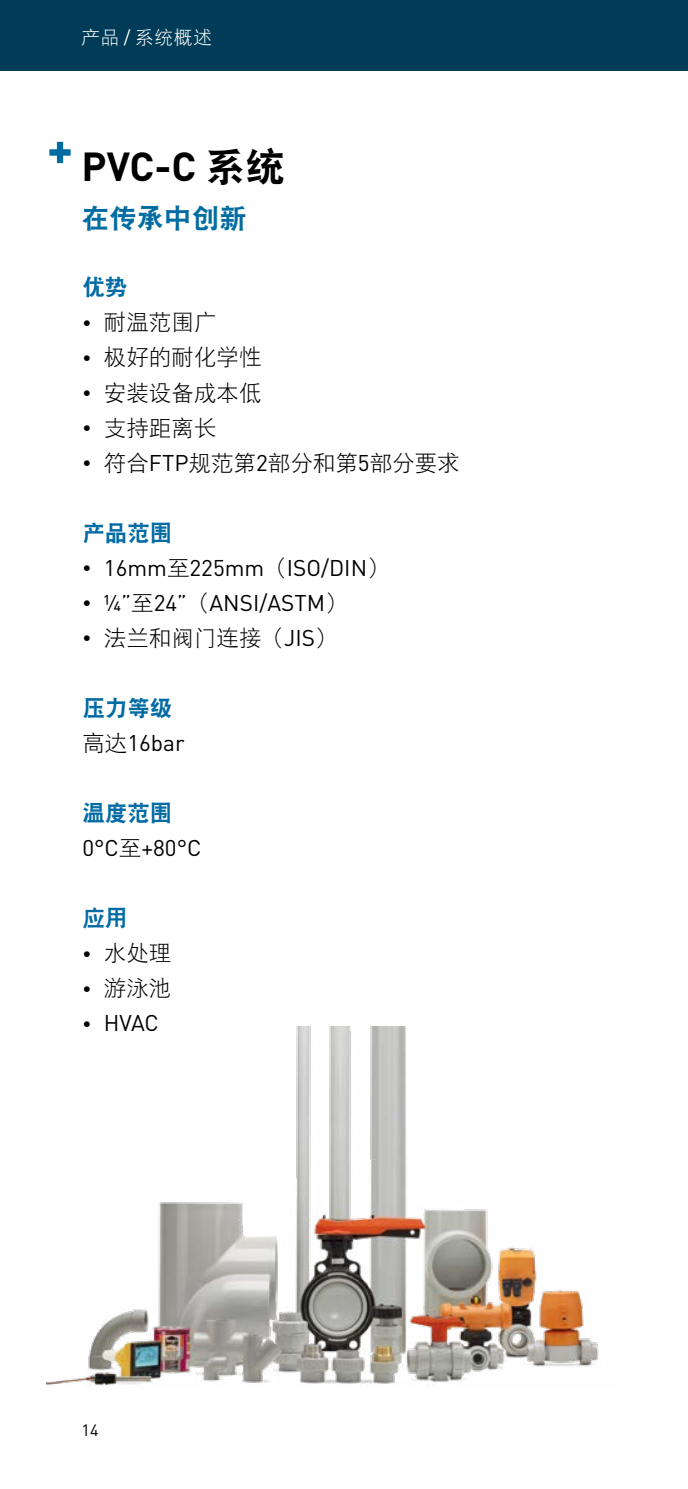
<style>
.page{position:relative;width:688px;height:1489px;background:#fff}
.page>*{position:absolute;margin:0;border:0;box-sizing:border-box;transform-origin:0 0}
.t1{font:700 40px "DIN Pro";color:#000}
.t2{font:27.5px "DF Hei GB W9";color:#006ca2}
.t3{font:22.5px "DF Hei GB W3";color:#000}
.t4{font:22.5px "DIN Pro";color:#000}
.t5{font:22.5px "DF Hei GB W9";color:#006ba4}
.t6{font:18.75px "DF Hei GB W3";letter-spacing:.03em;color:#fff}
.t7{font:16.25px "DIN Pro";color:#000}
.s1{font-family:"DIN Pro"}
.s2{font-family:"DF Hei GB W9";font-weight:400}
.s3{font-family:"DIN Pro";font-weight:500;font-size:17.5px}
.s4{font-weight:500;font-size:17.5px}
.s5{font-family:"DF Hei GB W3"}
</style>
<div class="page">
<img style="left:47px;top:1026px;width:552px;height:360px">
<svg style="left:49px;top:142px;width:22px;height:21px"></svg>
<div style="left:0;top:0;width:687px;height:71px;background:#003c57"></div>
<p class="t6" style="left:81px;top:27px;width:132px">产品 <span class="s1">/</span> 系统概述</p>
<h1 class="t1" style="left:82px;top:139px;width:205px">PVC-C <span class="s2">系统</span></h1>
<p class="t2" style="left:82px;top:203px;width:167px">在传承中创新</p>
<p class="t5" style="left:82px;top:275px;width:46px">优势</p>
<p class="t3" style="left:82px;top:310px;width:136px"><span class="s3">•</span> 耐温范围广</p>
<p class="t3" style="left:82px;top:345px;width:181px"><span class="s3">•</span> 极好的耐化学性</p>
<p class="t3" style="left:82px;top:380px;width:181px"><span class="s3">•</span> 安装设备成本低</p>
<p class="t3" style="left:82px;top:415px;width:136px"><span class="s3">•</span> 支持距离长</p>
<p class="t3" style="left:82px;top:450px;width:379px"><span class="s3">•</span> 符合<span class="s1">FTP</span>规范第<span class="s1">2</span>部分和第<span class="s1">5</span>部分要求</p>
<p class="t5" style="left:82px;top:520px;width:91px">产品范围</p>
<p class="t4" style="left:82px;top:552px;width:309px"><span class="s4">•</span> 16mm<span class="s5">至</span>225mm<span class="s5">（</span>ISO/DIN<span class="s5">）</span></p>
<p class="t4" style="left:82px;top:587px;width:267px"><span class="s4">•</span> ¼”<span class="s5">至</span>24”<span class="s5">（</span>ANSI/ASTM<span class="s5">）</span></p>
<p class="t3" style="left:82px;top:625px;width:256px"><span class="s3">•</span> 法兰和阀门连接（<span class="s1">JIS</span>）</p>
<p class="t5" style="left:82px;top:695px;width:91px">压力等级</p>
<p class="t4" style="left:82px;top:727px;width:104px"><span class="s5">高达</span>16bar</p>
<p class="t5" style="left:82px;top:800px;width:91px">温度范围</p>
<p class="t4" style="left:82px;top:832px;width:120px">0°C<span class="s5">至</span>+80°C</p>
<p class="t5" style="left:82px;top:905px;width:46px">应用</p>
<p class="t3" style="left:82px;top:940px;width:91px"><span class="s3">•</span> 水处理</p>
<p class="t3" style="left:82px;top:975px;width:91px"><span class="s3">•</span> 游泳池</p>
<p class="t4" style="left:82px;top:1007px;width:78px"><span class="s4">•</span> HVAC</p>
<p class="t7" style="left:81px;top:1418px;width:18px">14</p>
</div>
